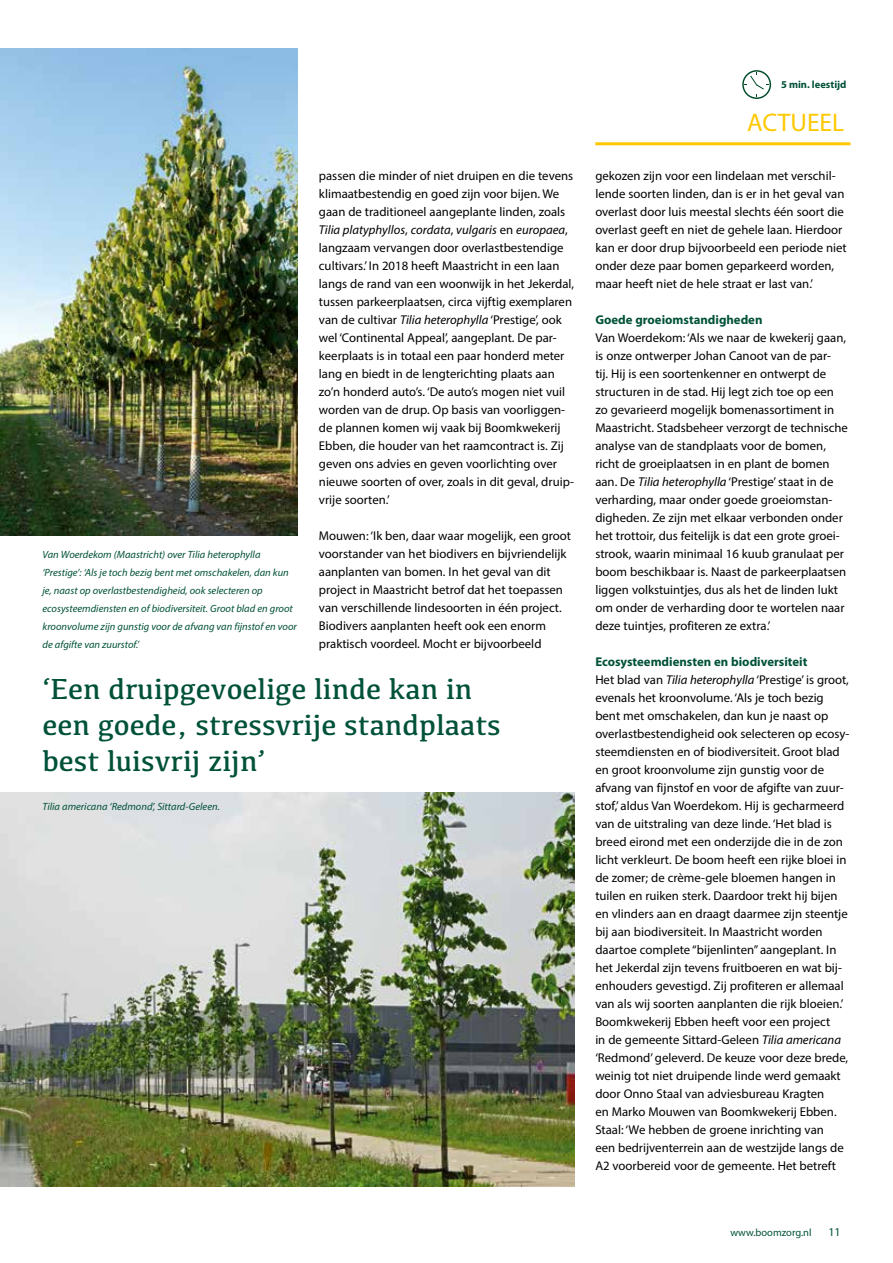
<style>
.page{position:relative;width:893px;height:1263px;background:#fff}
.page>*{position:absolute;margin:0;border:0;box-sizing:border-box;transform-origin:0 0}
.t1{font:30px/36px "Kefa";color:#005139}
.t2{font:25.5px "Myriad Pro";color:#fec800}
.t3{font:12.75px/18px "Myriad Pro";color:#000}
.t4{font:700 12.75px "Myriad Pro";color:#005139}
.t5{font:12px "Myriad Pro";color:#005139}
.t6{font:italic 10.5px/18px "Myriad Pro";color:#005139}
.t7{font:10.5px "Myriad Pro";color:#005139}
.t8{font:700 10.5px "Myriad Pro";color:#005139}
.s1{font-style:italic}
.s2{font-weight:700;color:#005139}
</style>
<div class="page">
<hr style="left:595px;top:142px;width:255px;height:3px;background:#fec800">
<svg style="left:742px;top:70px;width:29px;height:29px"></svg>
<img style="left:0;top:792px;width:574px;height:394px">
<img style="left:0;top:49px;width:297px;height:487px">
<p class="t6" style="left:43px;top:545px;width:256px">Van Woerdekom (Maastricht) over Tilia heterophylla ‘Prestige’: ‘Als je toch bezig bent met omschakelen, dan kun je, naast op overlastbestendigheid, ook selecteren op ecosysteemdiensten en of biodiversiteit. Groot blad en groot kroonvolume zijn gunstig voor de afvang van fijnstof en voor de afgifte van zuurstof.’</p>
<p class="t3" style="left:319px;top:167px;width:257px">passen die minder of niet druipen en die tevens klimaatbestendig en goed zijn voor bijen. We gaan de traditioneel aangeplante linden, zoals <span class="s1">Tilia platyphyllos</span>, <span class="s1">cordata</span>, <span class="s1">vulgaris</span> en <span class="s1">europaea</span>, langzaam vervangen door overlastbestendige cultivars.’ In 2018 heeft Maastricht in een laan langs de rand van een woonwijk in het Jekerdal, tussen parkeerplaatsen, circa vijftig exemplaren van de cultivar <span class="s1">Tilia heterophylla</span> ‘Prestige’, ook wel ‘Continental Appeal’, aangeplant. De par&shy;keerplaats is in totaal een paar honderd meter lang en biedt in de lengterichting plaats aan zo’n honderd auto’s. ‘De auto’s mogen niet vuil worden van de drup. Op basis van voorliggen&shy;de plannen komen wij vaak bij Boomkwekerij Ebben, die houder van het raamcontract is. Zij geven ons advies en geven voorlichting over nieuwe soorten of over, zoals in dit geval, druip&shy;vrije soorten.’</p>
<p class="t3" style="left:319px;top:527px;width:254px">Mouwen: ‘Ik ben, daar waar mogelijk, een groot voorstander van het biodivers en bijvriendelijk aanplanten van bomen. In het geval van dit project in Maastricht betrof dat het toepassen van verschillende lindesoorten in één project.<br>Biodivers aanplanten heeft ook een enorm praktisch voordeel. Mocht er bijvoorbeeld</p>
<h1 class="t1" style="left:43px;top:670px;width:460px">‘Een druipgevoelige linde kan in een goede, stressvrije standplaats best luisvrij zijn’</h1>
<p class="t6" style="left:43px;top:797px;width:179px">Tilia americana ‘Redmond’, Sittard-Geleen.</p>
<p class="t8" style="left:781px;top:78px;width:67px">5 min. leestijd</p>
<h2 class="t2" style="left:747px;top:107px;width:99px">ACTUEEL</h2>
<p class="t3" style="left:595px;top:167px;width:253px">gekozen zijn voor een lindelaan met verschil&shy;lende soorten linden, dan is er in het geval van overlast door luis meestal slechts één soort die overlast geeft en niet de gehele laan. Hierdoor kan er door drup bijvoorbeeld een periode niet onder deze paar bomen geparkeerd worden, maar heeft niet de hele straat er last van.’</p>
<p class="t4" style="left:595px;top:311px;width:169px">Goede groeiomstandigheden</p>
<p class="t3" style="left:595px;top:329px;width:254px">Van Woerdekom: ‘Als we naar de kwekerij gaan, is onze ontwerper Johan Canoot van de par-<br>tij. Hij is een soortenkenner en ontwerpt de structuren in de stad. Hij legt zich toe op een zo gevarieerd mogelijk bomenassortiment in Maastricht. Stadsbeheer verzorgt de technische analyse van de standplaats voor de bomen, richt de groeiplaatsen in en plant de bomen aan. De <span class="s1">Tilia heterophylla</span> ‘Prestige’ staat in de verharding, maar onder goede groeiomstan&shy;digheden. Ze zijn met elkaar verbonden onder het trottoir, dus feitelijk is dat een grote groei&shy;strook, waarin minimaal 16 kuub granulaat per boom beschikbaar is. Naast de parkeerplaatsen liggen volkstuintjes, dus als het de linden lukt om onder de verharding door te wortelen naar deze tuintjes, profiteren ze extra.’</p>
<p class="t3" style="left:595px;top:653px;width:255px"><span class="s2">Ecosysteemdiensten en biodiversiteit<br></span>Het blad van <span class="s1">Tilia heterophylla</span> ‘Prestige’ is groot, evenals het kroonvolume. ‘Als je toch bezig bent met omschakelen, dan kun je naast op overlastbestendigheid ook selecteren op ecosy&shy;steemdiensten en of biodiversiteit. Groot blad en groot kroonvolume zijn gunstig voor de afvang van fijnstof en voor de afgifte van zuur&shy;stof,’ aldus Van Woerdekom. Hij is gecharmeerd van de uitstraling van deze linde. ‘Het blad is breed eirond met een onderzijde die in de zon licht verkleurt. De boom heeft een rijke bloei in de zomer; de crème-gele bloemen hangen in tuilen en ruiken sterk. Daardoor trekt hij bijen en vlinders aan en draagt daarmee zijn steentje bij aan biodiversiteit. In Maastricht worden daartoe complete “bijenlinten” aangeplant. In het Jekerdal zijn tevens fruitboeren en wat bij&shy;enhouders gevestigd. Zij profiteren er allemaal van als wij soorten aanplanten die rijk bloeien.’ Boomkwekerij Ebben heeft voor een project<br>in de gemeente Sittard-Geleen <span class="s1">Tilia americana </span>‘Redmond’ geleverd. De keuze voor deze brede, weinig tot niet druipende linde werd gemaakt door Onno Staal van adviesbureau Kragten<br>en Marko Mouwen van Boomkwekerij Ebben.<br>Staal: ‘We hebben de groene inrichting van<br>een bedrijventerrein aan de westzijde langs de A2 voorbereid voor de gemeente. Het betreft</p>
<p class="t7" style="left:730px;top:1226px;width:83px">www.boomzorg.nl</p>
<p class="t5" style="left:828px;top:1224px;width:14px">11</p>
</div>
